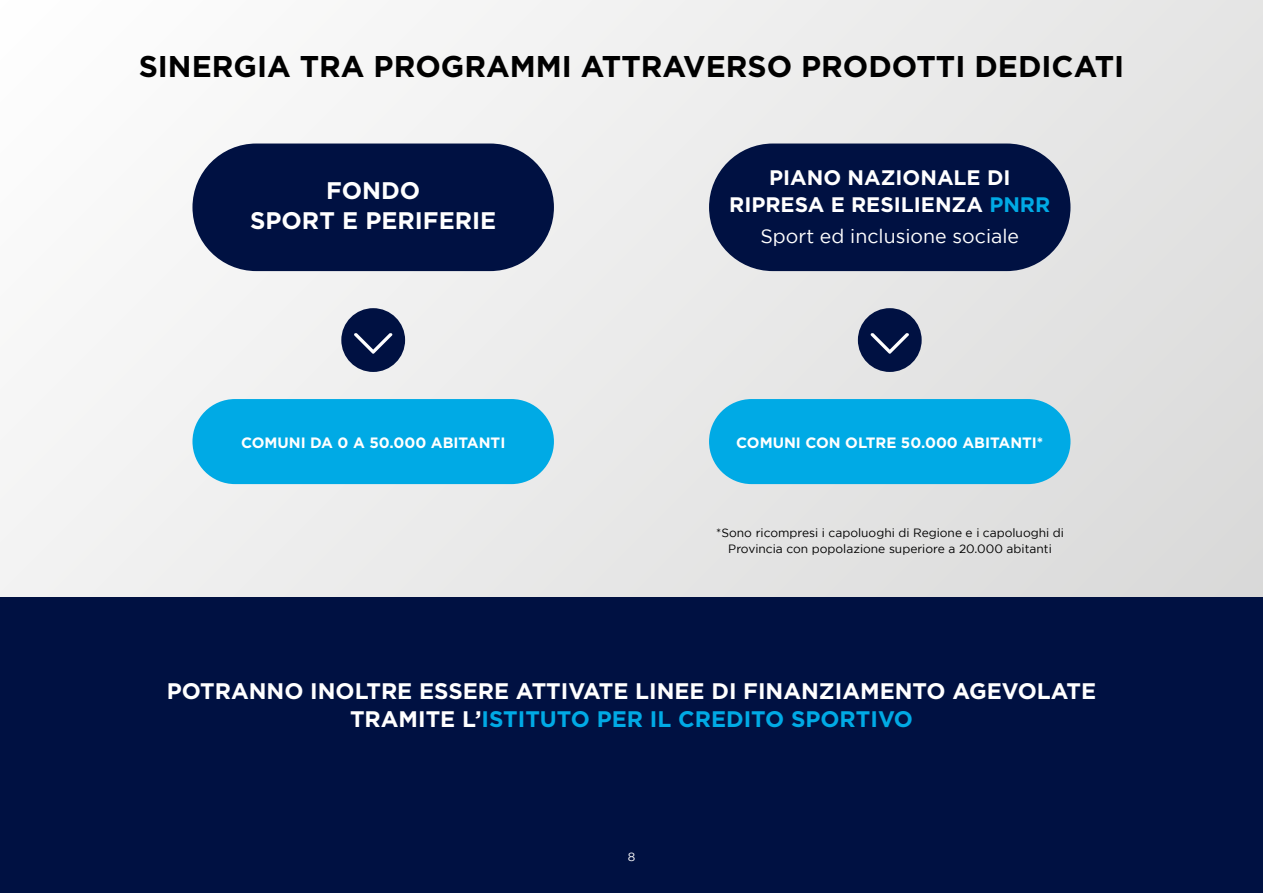
<style>
.page{position:relative;width:1263px;height:893px;background:#fff}
.page>*{position:absolute;margin:0;border:0;box-sizing:border-box;transform-origin:0 0}
.t1{font:700 30px "Gotham";color:#000}
.t2{font:700 24px/30px "Gotham";color:#fff;text-align:center}
.t3{font:700 22.5px/28.5px "Gotham";color:#fff;text-align:center}
.t4{font:700 21px/27px "Gotham";color:#fff;text-align:center}
.t5{font:19.5px "Gotham";color:#fff}
.t6{font:700 15px "Gotham";color:#fff}
.t7{font:12px/16.5px "Gotham";color:#000;text-align:center}
.t8{font:12px "Gotham";color:#fff}
.s1{color:#00aae5}
</style>
<div class="page">
<div style="left:0;top:0;width:1263px;height:893px;background:linear-gradient(to right,#f8f8f8,#dedfde)"></div>
<div style="left:0;top:598px;width:1263px;height:295px;background:#001142"></div>
<div style="left:192px;top:144px;width:362px;height:127px;background:#001142;border-radius:64px"></div>
<div style="left:709px;top:144px;width:361px;height:127px;background:#001142;border-radius:64px"></div>
<div style="left:341px;top:308px;width:64px;height:64px;background:#001142;border-radius:50%"></div>
<svg style="left:354px;top:333px;width:38px;height:21px"></svg>
<div style="left:858px;top:308px;width:64px;height:64px;background:#001142;border-radius:50%"></div>
<svg style="left:870px;top:333px;width:39px;height:21px"></svg>
<div style="left:192px;top:399px;width:362px;height:85px;background:#00aae5;border-radius:43px"></div>
<div style="left:709px;top:399px;width:361px;height:85px;background:#00aae5;border-radius:43px"></div>
<h1 class="t1" style="left:139px;top:47px;width:987px">SINERGIA TRA PROGRAMMI ATTRAVERSO PRODOTTI DEDICATI</h1>
<h2 class="t2" style="left:250px;top:175px;width:248px">FONDO<br>SPORT E PERIFERIE</h2>
<h3 class="t4" style="left:729px;top:164px;width:323px">PIANO NAZIONALE DI<br>RIPRESA E RESILIENZA <span class="s1">PNRR</span></h3>
<h3 class="t5" style="left:760px;top:224px;width:260px">Sport ed inclusione sociale</h3>
<p class="t6" style="left:241px;top:433px;width:266px">COMUNI DA 0 A 50.000 ABITANTI</p>
<p class="t6" style="left:736px;top:433px;width:309px">COMUNI CON OLTRE 50.000 ABITANTI*</p>
<p class="t7" style="left:716px;top:524px;width:349px">*Sono ricompresi i capoluoghi di Regione e i capoluoghi di<br>Provincia con popolazione superiore a 20.000 abitanti</p>
<h3 class="t3" style="left:167px;top:676px;width:931px">POTRANNO INOLTRE ESSERE ATTIVATE LINEE DI FINANZIAMENTO AGEVOLATE<br>TRAMITE L’<span class="s1">ISTITUTO PER IL CREDITO SPORTIVO</span></h3>
<p class="t8" style="left:628px;top:849px;width:9px">8</p>
</div>
